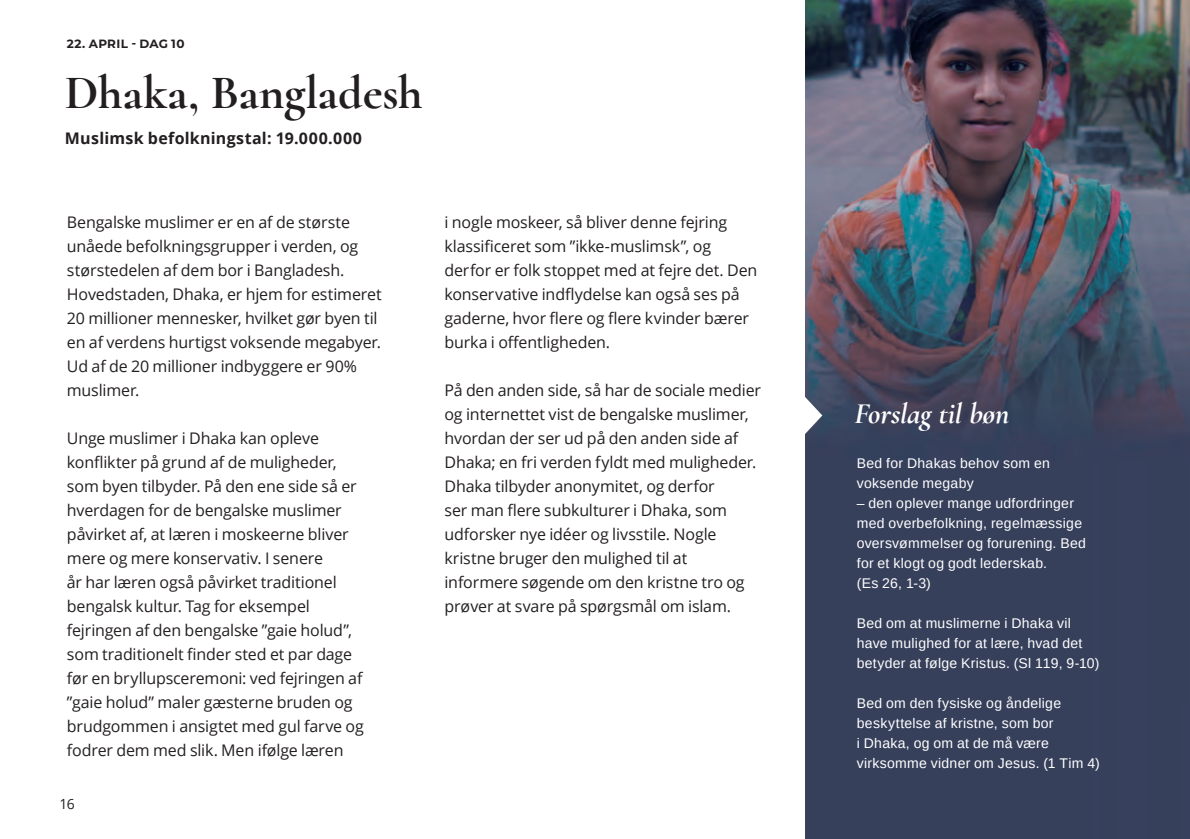
<style>
.page{position:relative;width:1190px;height:839px;background:#fff}
.page>*{position:absolute;margin:0;border:0;box-sizing:border-box;transform-origin:0 0}
.t1{font:700 48px "Cormorant";letter-spacing:-.005em;color:#231f20}
.howcanwe{font:italic 700 30px "Cormorant";letter-spacing:-.005em;color:#fff}
.body{font:16px/24px "Open Sans";letter-spacing:-.01em;color:#231f20}
.t2{font:700 16px "Open Sans";letter-spacing:.02em;color:#231f20}
.quote_arimo{font:14px/20px "Arimo";letter-spacing:.02em;color:#fff}
.t3{font:14px "Open Sans";color:#231f20}
.page_title{font:700 12px "Montserrat";letter-spacing:.025em;color:#231f20}
</style>
<div class="page">
<img style="left:805px;top:0;width:384px;height:839px">
<p class="page_title" style="left:67px;top:35px;width:119px">22. APRIL - DAG 10</p>
<p class="t1" style="left:65px;top:63px;width:359px">Dhaka, Bangladesh</p>
<p class="t2" style="left:65px;top:127px;width:298px">Muslimsk befolkningstal: 19.000.000</p>
<p class="body" style="left:67px;top:210px;width:316px">Bengalske muslimer er en af de største unåede befolkningsgrupper i verden, og størstedelen af dem bor i Bangladesh.<br>Hovedstaden, Dhaka, er hjem for estimeret 20 millioner mennesker, hvilket gør byen til en af verdens hurtigst voksende megabyer.<br>Ud af de 20 millioner indbyggere er 90% muslimer.</p>
<p class="body" style="left:67px;top:426px;width:298px">Unge muslimer i Dhaka kan opleve konflikter på grund af de muligheder, som byen tilbyder. På den ene side så er hverdagen for de bengalske muslimer påvirket af, at læren i moskeerne bliver mere og mere konservativ. I senere<br>år har læren også påvirket traditionel bengalsk kultur. Tag for eksempel fejringen af den bengalske ”gaie holud”, som traditionelt finder sted et par dage før en bryllupsceremoni: ved fejringen af ”gaie holud” maler gæsterne bruden og brudgommen i ansigtet med gul farve og fodrer dem med slik. Men ifølge læren</p>
<p class="t3" style="left:59px;top:794px;width:17px">16</p>
<p class="body" style="left:444px;top:210px;width:314px">i nogle moskeer, så bliver denne fejring klassificeret som ”ikke-muslimsk”, og derfor er folk stoppet med at fejre det. Den konservative indflydelse kan også ses på gaderne, hvor flere og flere kvinder bærer burka i offentligheden.</p>
<p class="body" style="left:444px;top:378px;width:318px">På den anden side, så har de sociale medier og internettet vist de bengalske muslimer, hvordan der ser ud på den anden side af Dhaka; en fri verden fyldt med muligheder.<br>Dhaka tilbyder anonymitet, og derfor<br>ser man flere subkulturer i Dhaka, som udforsker nye idéer og livsstile. Nogle kristne bruger den mulighed til at informere søgende om den kristne tro og prøver at svare på spørgsmål om islam.</p>
<p class="howcanwe" style="left:854px;top:396px;width:156px">Forslag til bøn</p>
<p class="quote_arimo" style="left:856px;top:453px;width:194px">Bed for Dhakas behov som en voksende megaby</p>
<p class="quote_arimo" style="left:856px;top:493px;width:230px">– den oplever mange udfordringer med overbefolkning, regelmæssige oversvømmelser og forurening. Bed for et klogt og godt lederskab.</p>
<p class="quote_arimo" style="left:856px;top:573px;width:75px">(Es 26, 1-3)</p>
<p class="quote_arimo" style="left:856px;top:613px;width:244px">Bed om at muslimerne i Dhaka vil have mulighed for at lære, hvad det betyder at følge Kristus. (Sl 119, 9-10)</p>
<p class="quote_arimo" style="left:856px;top:693px;width:244px">Bed om den fysiske og åndelige beskyttelse af kristne, som bor<br>i Dhaka, og om at de må være virksomme vidner om Jesus. (1 Tim 4)</p>
</div>
